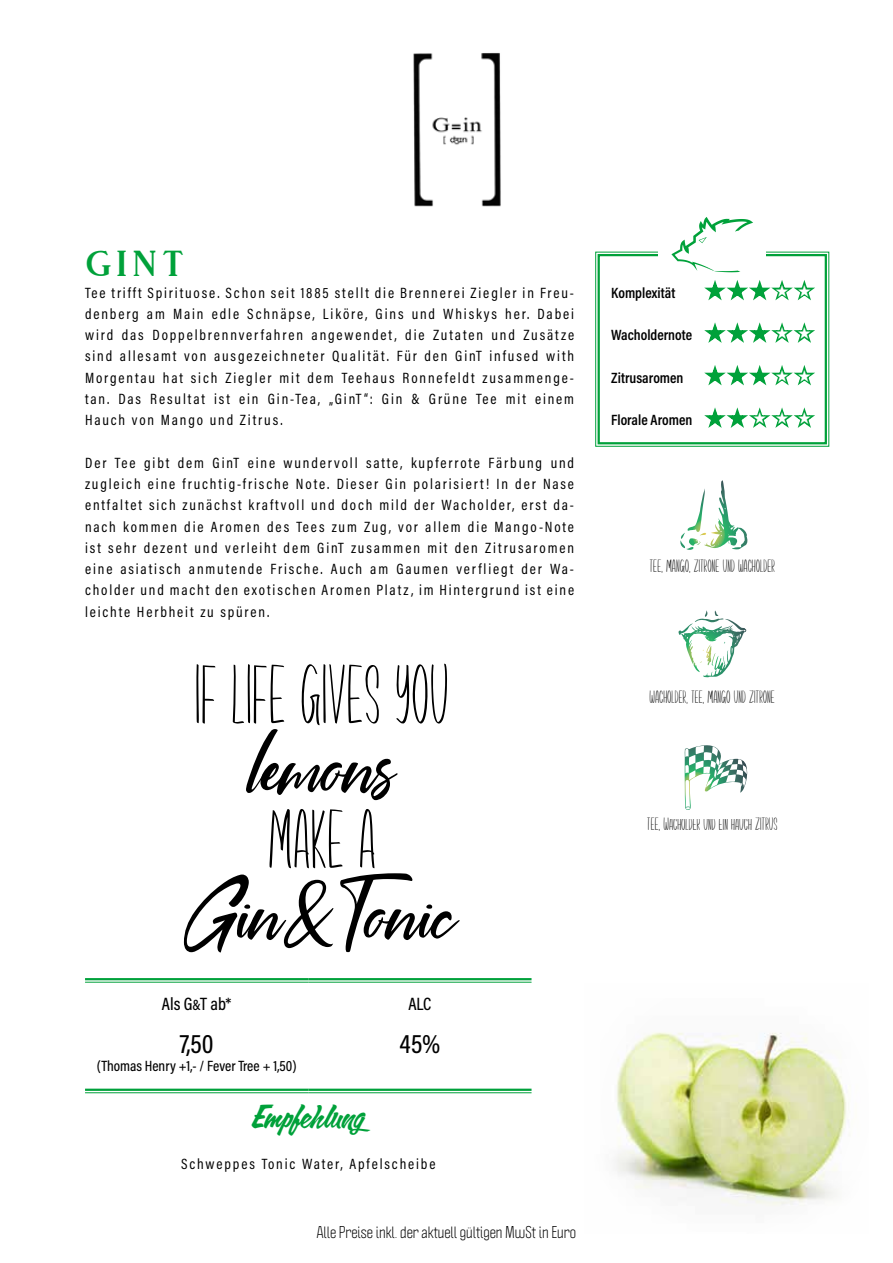
<style>
.page{position:relative;width:893px;height:1263px;background:#fff}
.page>*{position:absolute;margin:0;border:0;box-sizing:border-box;transform-origin:0 0}
.t1{font:104.85px "Coral Pen";color:#000}
.t2{font:84.9px "Precious Way";color:#000;scale:.9 1}
.t3{font:36px "Vendeur";color:#00a13a}
.t4{font:30px "Calgary Script OT";color:#00a13a}
.t5{font:500 27px "Acumin Pro Cond";color:#000}
.t6{font:18px "Precious Way";color:#000}
.t7{font:500 18px "Acumin Pro Cond";color:#000}
.t8{font:15px/21.3px "Acumin Pro Cond";letter-spacing:.125em;color:#000;text-align:justify}
.t9{font:600 15px "Acumin Pro Cond";color:#000}
.t10{font:condensed 15px "Politica";color:#000}
.t11{font:500 15px "Acumin Pro Cond";color:#000}
.s1{font-size:15px}
</style>
<div class="page">
<img style="left:413px;top:52px;width:88px;height:155px">
<svg style="left:680px;top:480px;width:68px;height:70px"></svg>
<svg style="left:684px;top:745px;width:64px;height:65px"></svg>
<svg style="left:678px;top:610px;width:69px;height:68px"></svg>
<svg style="left:595px;top:251px;width:235px;height:196px"></svg>
<div style="left:598px;top:254px;width:229px;height:190px;border:2px solid #00a13a"></div>
<div style="left:658px;top:235px;width:108px;height:32px;background:#fff"></div>
<div style="left:667px;top:217px;width:90px;height:55px;background:#fff"></div>
<svg style="left:671px;top:217px;width:82px;height:55px"></svg>
<hr style="left:85px;top:978px;width:223px;height:4px;background:#b1e1c2">
<hr style="left:308px;top:978px;width:223px;height:4px;background:#b2e2c3">
<hr style="left:85px;top:1089px;width:223px;height:2px;background:#00a13b">
<hr style="left:85px;top:1092px;width:223px;height:1px;background:#00a13b">
<hr style="left:308px;top:1089px;width:223px;height:2px;background:#00a13b">
<hr style="left:308px;top:1092px;width:223px;height:1px;background:#00a13b">
<hr style="left:85px;top:978px;width:223px;height:2px;background:#00a13b">
<hr style="left:85px;top:982px;width:223px;height:1px;background:#00a13b">
<hr style="left:308px;top:978px;width:223px;height:2px;background:#00a13b">
<hr style="left:308px;top:982px;width:223px;height:1px;background:#00a13b">
<img style="left:615px;top:1032px;width:232px;height:174px">
<svg style="left:709px;top:284px;width:12px;height:12px"></svg>
<svg style="left:731px;top:284px;width:12px;height:12px"></svg>
<svg style="left:753px;top:284px;width:13px;height:12px"></svg>
<svg style="left:776px;top:284px;width:12px;height:12px"></svg>
<svg style="left:798px;top:284px;width:12px;height:12px"></svg>
<svg style="left:709px;top:327px;width:12px;height:12px"></svg>
<svg style="left:731px;top:327px;width:12px;height:12px"></svg>
<svg style="left:753px;top:327px;width:13px;height:12px"></svg>
<svg style="left:776px;top:327px;width:12px;height:12px"></svg>
<svg style="left:798px;top:327px;width:12px;height:12px"></svg>
<svg style="left:709px;top:369px;width:12px;height:12px"></svg>
<svg style="left:731px;top:369px;width:12px;height:12px"></svg>
<svg style="left:753px;top:369px;width:13px;height:12px"></svg>
<svg style="left:776px;top:369px;width:12px;height:12px"></svg>
<svg style="left:798px;top:369px;width:12px;height:12px"></svg>
<svg style="left:709px;top:412px;width:12px;height:12px"></svg>
<svg style="left:731px;top:412px;width:12px;height:12px"></svg>
<svg style="left:753px;top:412px;width:13px;height:12px"></svg>
<svg style="left:776px;top:412px;width:12px;height:12px"></svg>
<svg style="left:798px;top:412px;width:12px;height:12px"></svg>
<h3 class="t3" style="left:85px;top:245px;width:101px">GINT</h3>
<p class="t8" style="left:85px;top:282px;width:491px">Tee trifft Spirituose. Schon seit 1885 stellt die Brennerei Ziegler in Freu&shy;denberg am Main edle Schnäpse, Liköre, Gins und Whiskys her. Dabei wird das Doppelbrennverfahren angewendet, die Zutaten und Zusätze sind allesamt von ausgezeichneter Qualität. Für den GinT infused with Morgentau hat sich Ziegler mit dem Teehaus Ronnefeldt zusammenge&shy;tan. Das Resultat ist ein Gin-Tea, „GinT“: Gin &amp; Grüne Tee mit einem Hauch von Mango und Zitrus.</p>
<p class="t8" style="left:85px;top:452px;width:491px">Der Tee gibt dem GinT eine wundervoll satte, kupferrote Färbung und zugleich eine fruchtig-frische Note. Dieser Gin polarisiert! In der Nase entfaltet sich zunächst kraftvoll und doch mild der Wacholder, erst da&shy;nach kommen die Aromen des Tees zum Zug, vor allem die Mango-Note ist sehr dezent und verleiht dem GinT zusammen mit den Zitrusaromen eine asiatisch anmutende Frische. Auch am Gaumen verfliegt der Wa&shy;cholder und macht den exotischen Aromen Platz, im Hintergrund ist eine leichte Herbheit zu spüren.</p>
<h2 class="t2" style="left:195px;top:652px;width:284px">IF LIFE GIVES YOU</h2>
<h1 class="t1" style="left:251px;top:706px;width:147px">lemons</h1>
<h2 class="t2" style="left:268px;top:797px;width:122px">MAKE A</h2>
<h1 class="t1" style="left:184px;top:852px;width:275px">Gin&amp;Tonic</h1>
<p class="t7" style="left:162px;top:992px;width:71px">Als G<span class="s1">&amp;</span>T ab*</p>
<p class="t7" style="left:408px;top:992px;width:25px">ALC</p>
<h3 class="t5" style="left:180px;top:1026px;width:35px">7,50</h3>
<p class="t11" style="left:97px;top:1056px;width:201px">(Thomas Henry +1,- / Fever Tree + 1,50)</p>
<h3 class="t5" style="left:399px;top:1026px;width:42px">45%</h3>
<h3 class="t4" style="left:252px;top:1097px;width:114px">Empfehlung</h3>
<p class="t8" style="left:181px;top:1153px;width:256px">Schweppes Tonic Water, Apfelscheibe</p>
<p class="t10" style="left:317px;top:1221px;width:261px">Alle Preise inkl. der aktuell gültigen MwSt in Euro</p>
<p class="t9" style="left:611px;top:283px;width:65px">Komplexität</p>
<p class="t9" style="left:611px;top:325px;width:82px">Wacholdernote</p>
<p class="t9" style="left:611px;top:368px;width:74px">Zitrusaromen</p>
<p class="t9" style="left:611px;top:410px;width:83px">Florale Aromen</p>
<p class="t6" style="left:649px;top:557px;width:127px">TEE, MANGO, ZITRONE UND WACHOLDER</p>
<p class="t6" style="left:649px;top:687px;width:127px">WACHOLDER, TEE, MANGO UND ZITRONE</p>
<p class="t6" style="left:647px;top:815px;width:132px">TEE, WACHOLDER UND EIN HAUCH ZITRUS</p>
</div>
